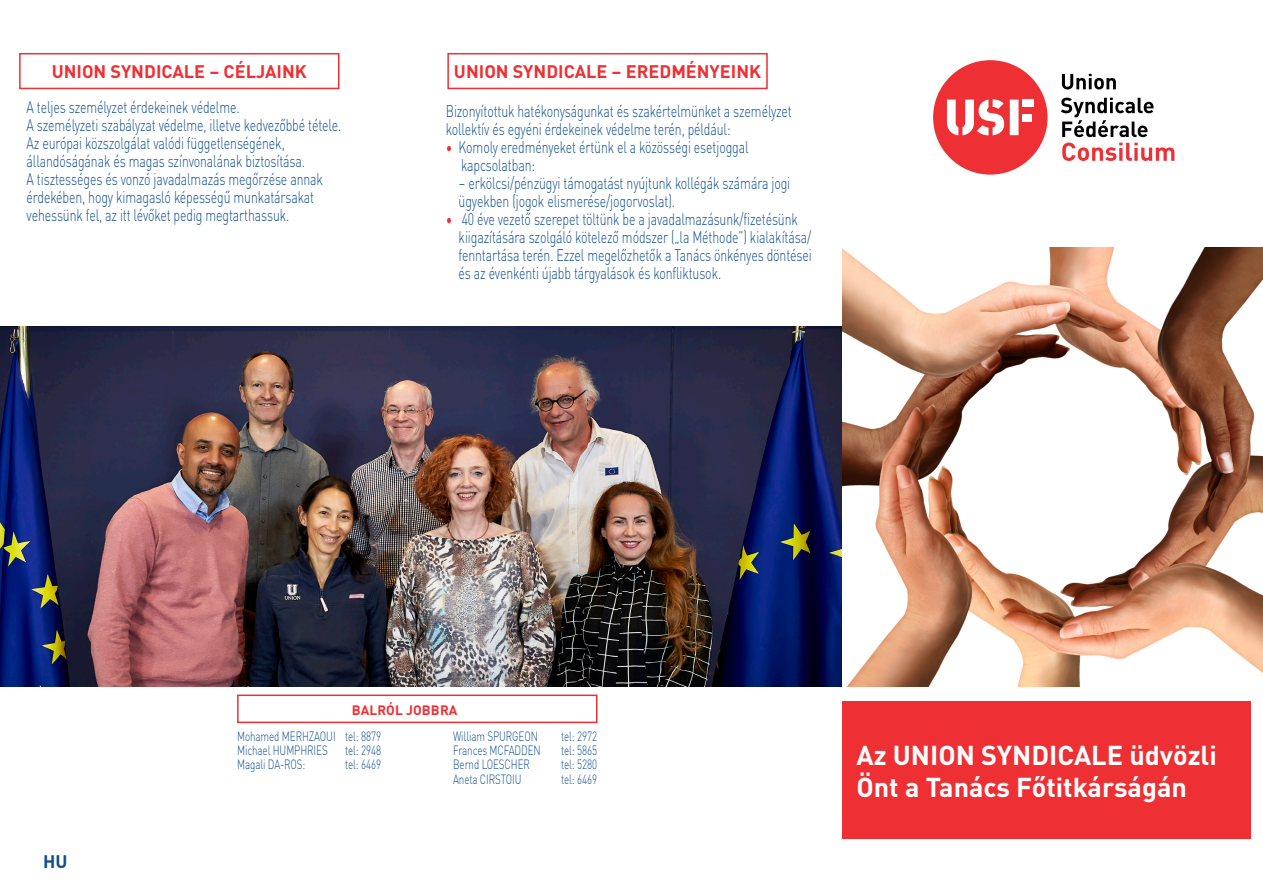
<style>
.page{position:relative;width:1263px;height:893px;background:#fff}
.page>*{position:absolute;margin:0;border:0;box-sizing:border-box;transform-origin:0 0}
.t1{font:700 27px/32.4px "DIN Pro";color:#fff}
.t2{font:700 18px "DIN Pro";color:#ee3034}
.t3{font:700 18px "DIN Pro";color:#0f4e8c}
.t4{font:300 16.65px/18px "DIN Pro";letter-spacing:-.01em;color:#0f4e8c;scale:.74 1}
.t5{font:700 13.5px "DIN Pro";letter-spacing:.01em;color:#ee3034}
.t6{font:300 13.35px "DIN Pro";letter-spacing:-.01em;color:#0f4e8c;scale:.74 1}
.s1{color:#ee3034}
</style>
<div class="page">
<svg style="left:1062px;top:143px;width:112px;height:18px"></svg>
<svg style="left:1062px;top:74px;width:54px;height:15px"></svg>
<svg style="left:1061px;top:98px;width:92px;height:39px"></svg>
<div style="left:933px;top:60px;width:114px;height:115px;background:#ee3034;border-radius:50%"></div>
<div style="left:1022px;top:100px;width:12px;height:7px;background:#fff"></div>
<svg style="left:1010px;top:100px;width:8px;height:35px"></svg>
<div style="left:1022px;top:114px;width:10px;height:7px;background:#fff"></div>
<svg style="left:947px;top:99px;width:57px;height:36px"></svg>
<img style="left:842px;top:247px;width:421px;height:439px">
<div style="left:842px;top:702px;width:408px;height:137px;background:#ee3034"></div>
<img style="left:0;top:326px;width:842px;height:360px">
<div style="left:237px;top:694px;width:360px;height:29px;border:2px solid #ee3034"></div>
<div style="left:19px;top:53px;width:320px;height:36px;border:2px solid #ee3034"></div>
<div style="left:447px;top:53px;width:321px;height:36px;border:2px solid #ee3034"></div>
<p class="t2" style="left:52px;top:57px;width:257px">UNION SYNDICALE – CÉLJAINK</p>
<p class="t2" style="left:454px;top:57px;width:309px">UNION SYNDICALE – EREDMÉNYEINK</p>
<p class="t4" style="left:27px;top:97px;width:289px">A teljes személyzet érdekeinek védelme.</p>
<p class="t4" style="left:27px;top:115px;width:427px">A személyzeti szabályzat védelme, illetve kedvezőbbé tétele.</p>
<p class="t4" style="left:27px;top:133px;width:350px">Az európai közszolgálat valódi függetlenségének,</p>
<p class="t4" style="left:27px;top:151px;width:378px">állandóságának és magas színvonalának biztosítása.</p>
<p class="t4" style="left:27px;top:169px;width:402px">A tisztességes és vonzó javadalmazás megőrzése annak</p>
<p class="t4" style="left:27px;top:187px;width:390px">érdekében, hogy kimagasló képességű munkatársakat</p>
<p class="t4" style="left:27px;top:205px;width:357px">vehessünk fel, az itt lévőket pedig megtarthassuk.</p>
<p class="t4" style="left:446px;top:101px;width:469px">Bizonyítottuk hatékonyságunkat és szakértelmünket a személyzet</p>
<p class="t4" style="left:446px;top:119px;width:386px">kollektív és egyéni érdekeinek védelme terén, például:</p>
<p class="t4" style="left:446px;top:137px;width:411px"><span class="s1">•</span> Komoly eredményeket értünk el a közösségi esetjoggal</p>
<p class="t4" style="left:461px;top:155px;width:102px">kapcsolatban:</p>
<p class="t4" style="left:459px;top:173px;width:450px">– erkölcsi/pénzügyi támogatást nyújtunk kollégák számára jogi ügyekben (jogok elismerése/jogorvoslat).</p>
<p class="t4" style="left:459px;top:209px;width:479px;text-indent:-13px"><span class="s1">•</span> 40 éve vezető szerepet töltünk be a javadalmazásunk/fizetésünk kiigazítására szolgáló kötelező módszer („la Méthode”) kialakítása/ fenntartása terén. Ezzel megelőzhetők a Tanács önkényes döntései és az évenkénti újabb tárgyalások és konfliktusok.</p>
<p class="t3" style="left:43px;top:848px;width:26px">HU</p>
<p class="t5" style="left:352px;top:699px;width:107px">BALRÓL JOBBRA</p>
<p class="t6" style="left:237px;top:726px;width:196px">Mohamed MERHZAOUI tel: 8879</p>
<p class="t6" style="left:237px;top:740px;width:124px">Michael HUMPHRIES</p>
<p class="t6" style="left:345px;top:740px;width:50px">tel: 2948</p>
<p class="t6" style="left:237px;top:754px;width:94px">Magali DA-ROS:</p>
<p class="t6" style="left:345px;top:754px;width:50px">tel: 6469</p>
<p class="t6" style="left:453px;top:726px;width:116px">William SPURGEON</p>
<p class="t6" style="left:561px;top:726px;width:50px">tel: 2972</p>
<p class="t6" style="left:453px;top:740px;width:120px">Frances MCFADDEN</p>
<p class="t6" style="left:561px;top:740px;width:50px">tel: 5865</p>
<p class="t6" style="left:453px;top:754px;width:105px">Bernd LOESCHER</p>
<p class="t6" style="left:561px;top:754px;width:50px">tel: 5280</p>
<p class="t6" style="left:453px;top:769px;width:94px">Aneta CIRSTOIU</p>
<p class="t6" style="left:561px;top:769px;width:50px">tel: 6469</p>
<p class="t1" style="left:856px;top:737px;width:362px">Az UNION SYNDICALE üdvözli<br>Önt a Tanács Főtitkárságán</p>
</div>
